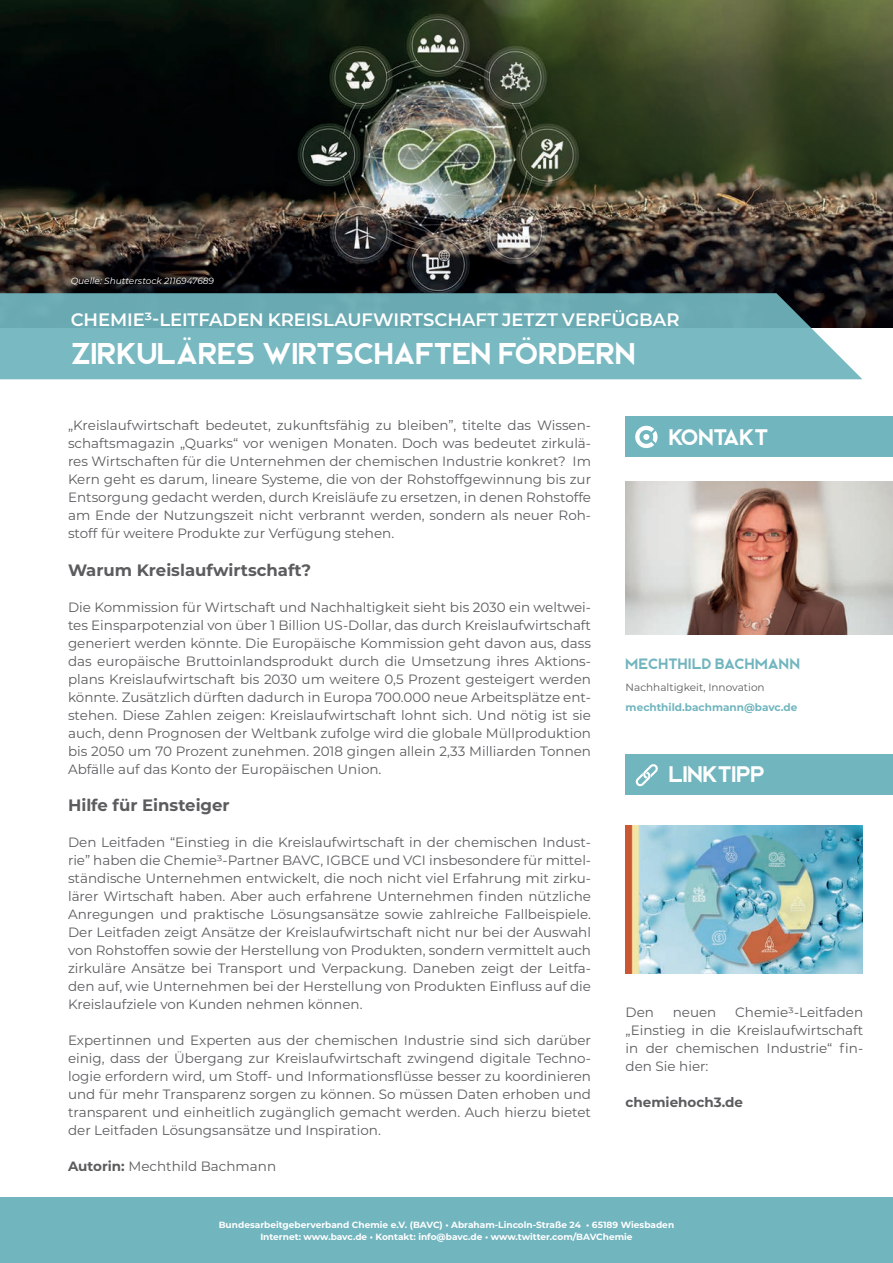
<style>
.page{position:relative;width:893px;height:1263px;background:#fff}
.page>*{position:absolute;margin:0;border:0;box-sizing:border-box;transform-origin:0 0}
.t1{font:30px "Bjorn";color:#fff}
.t2{font:22.5px "Bjorn";color:#fff}
.t3{font:600 18px "Montserrat";letter-spacing:-.005em;color:#fff}
.t4{font:700 16.5px "Montserrat";color:#5c5c5f}
.t5{font:15px "Bjorn";letter-spacing:.01em;color:#71b5be}
.t6{font:13.5px/18px "Montserrat";color:#5c5c5f;text-align:justify}
.t7{font:700 13.5px "Montserrat";color:#5c5c5f}
.t8{font:700 10.5px "Montserrat";color:#71b5be}
.t9{font:10.5px "Montserrat";color:#5c5c5f}
.t10{font:700 9px/12px "Montserrat";color:#fff}
.t11{font:italic 9px "Montserrat";color:#fff}
.s1{font-weight:700}
.s2{font-family:"Bjorn";font-weight:400;font-size:13.5px;color:#5c5c5f}
.s3{font-family:"Bjorn";font-weight:300;font-size:13.5px;color:#5c5c5f}
</style>
<div class="page">
<div style="left:0;top:1197px;width:893px;height:66px;background:#71b5be"></div>
<img style="left:0;top:0;width:893px;height:327px">
<svg style="left:0;top:293px;width:862px;height:86px;background:#72afb7"></svg>
<div style="left:626px;top:754px;width:267px;height:40px;background:#71b5be"></div>
<svg style="left:635px;top:764px;width:23px;height:23px"></svg>
<div style="left:626px;top:417px;width:267px;height:40px;background:#71b5be"></div>
<svg style="left:635px;top:426px;width:22px;height:22px"></svg>
<img style="left:626px;top:481px;width:267px;height:153px">
<img style="left:626px;top:825px;width:236px;height:148px">
<p class="t11" style="left:71px;top:274px;width:145px">Quelle: Shutterstock 2116947689</p>
<h3 class="t3" style="left:71px;top:306px;width:610px">CHEMIE³-LEITFADEN KREISLAUFWIRTSCHAFT JETZT VERFÜGBAR</h3>
<h1 class="t1" style="left:71px;top:335px;width:566px">ZIRKULÄRES WIRTSCHAFTEN FÖRDERN</h1>
<p class="t6" style="left:68px;top:415px;width:525px">„Kreislaufwirtschaft bedeutet, zukunftsfähig zu bleiben”, titelte das Wissen&shy;schaftsmagazin „Quarks“ vor wenigen Monaten. Doch was bedeutet zirkulä&shy;res Wirtschaften für die Unternehmen der chemischen Industrie konkret? Im Kern geht es darum, lineare Systeme, die von der Rohstoffgewinnung bis zur Entsorgung gedacht werden, durch Kreisläufe zu ersetzen, in denen Rohstoffe am Ende der Nutzungszeit nicht verbrannt werden, sondern als neuer Roh&shy;stoff für weitere Produkte zur Verfügung stehen.</p>
<p class="t4" style="left:68px;top:558px;width:245px">Warum Kreislaufwirtschaft?</p>
<p class="t6" style="left:68px;top:597px;width:525px">Die Kommission für Wirtschaft und Nachhaltigkeit sieht bis 2030 ein weltwei&shy;tes Einsparpotenzial von über 1 Billion US-Dollar, das durch Kreislaufwirtschaft generiert werden könnte. Die Europäische Kommission geht davon aus, dass das europäische Bruttoinlandsprodukt durch die Umsetzung ihres Aktions&shy;plans Kreislaufwirtschaft bis 2030 um weitere 0,5 Prozent gesteigert werden könnte. Zusätzlich dürften dadurch in Europa 700.000 neue Arbeitsplätze ent&shy;stehen. Diese Zahlen zeigen: Kreislaufwirtschaft lohnt sich. Und nötig ist sie auch, denn Prognosen der Weltbank zufolge wird die globale Müllproduktion bis 2050 um 70 Prozent zunehmen. 2018 gingen allein 2,33 Milliarden Tonnen Abfälle auf das Konto der Europäischen Union.</p>
<p class="t4" style="left:68px;top:794px;width:163px">Hilfe für Einsteiger</p>
<p class="t6" style="left:68px;top:833px;width:525px">Den Leitfaden “Einstieg in die Kreislaufwirtschaft in der chemischen Indust&shy;rie” haben die Chemie3-Partner BAVC, IGBCE und VCI insbesondere für mittel&shy;ständische Unternehmen entwickelt, die noch nicht viel Erfahrung mit zirku&shy;lärer Wirtschaft haben. Aber auch erfahrene Unternehmen finden nützliche Anregungen und praktische Lösungsansätze sowie zahlreiche Fallbeispiele.<br>Der Leitfaden zeigt Ansätze der Kreislaufwirtschaft nicht nur bei der Auswahl von Rohstoffen sowie der Herstellung von Produkten, sondern vermittelt auch zirkuläre Ansätze bei Transport und Verpackung. Daneben zeigt der Leitfa&shy;den auf, wie Unternehmen bei der Herstellung von Produkten Einfluss auf die Kreislaufziele von Kunden nehmen können.</p>
<p class="t6" style="left:68px;top:1031px;width:525px">Expertinnen und Experten aus der chemischen Industrie sind sich darüber einig, dass der Übergang zur Kreislaufwirtschaft zwingend digitale Techno&shy;logie erfordern wird, um Stoff- und Informationsflüsse besser zu koordinieren und für mehr Transparenz sorgen zu können. So müssen Daten erhoben und transparent und einheitlich zugänglich gemacht werden. Auch hierzu bietet der Leitfaden Lösungsansätze und Inspiration.</p>
<p class="t6" style="left:68px;top:1157px;width:210px"><span class="s1">Autorin:</span> Mechthild Bachmann</p>
<h2 class="t2" style="left:669px;top:424px;width:101px">KONTAKT</h2>
<p class="t5" style="left:626px;top:655px;width:176px">MECHTHILD BACHMANN</p>
<p class="t9" style="left:626px;top:680px;width:141px">Nachhaltigkeit, Innovation</p>
<p class="t8" style="left:626px;top:699px;width:173px">mechthild.bachmann@bavc.de</p>
<h2 class="t2" style="left:669px;top:761px;width:98px">LINKTIPP</h2>
<p class="t6" style="left:626px;top:1003px;width:239px;text-indent:109px">Chemie3-Leitfaden „Einstieg in die Kreislaufwirtschaft in der chemischen Industrie“ fin&shy;den Sie hier:</p>
<p class="t7" style="left:626px;top:1093px;width:119px">chemiehoch3.de</p>
<p class="t6" style="left:626px;top:1003px;width:30px">Den</p>
<p class="t6" style="left:673px;top:1003px;width:45px">neuen</p>
<p class="t10" style="left:260px;top:1219px;width:415px;text-indent:-195px"><span class="s2">BAVC</span> <span class="s3">IMPULS 06 I 2022</span> Bundesarbeitgeberverband Chemie e.V. (BAVC) • Abraham-Lincoln-Straße 24 • 65189 Wiesbaden<br>Internet: www.bavc.de • Kontakt: info@bavc.de • www.twitter.com/BAVChemie</p>
</div>
